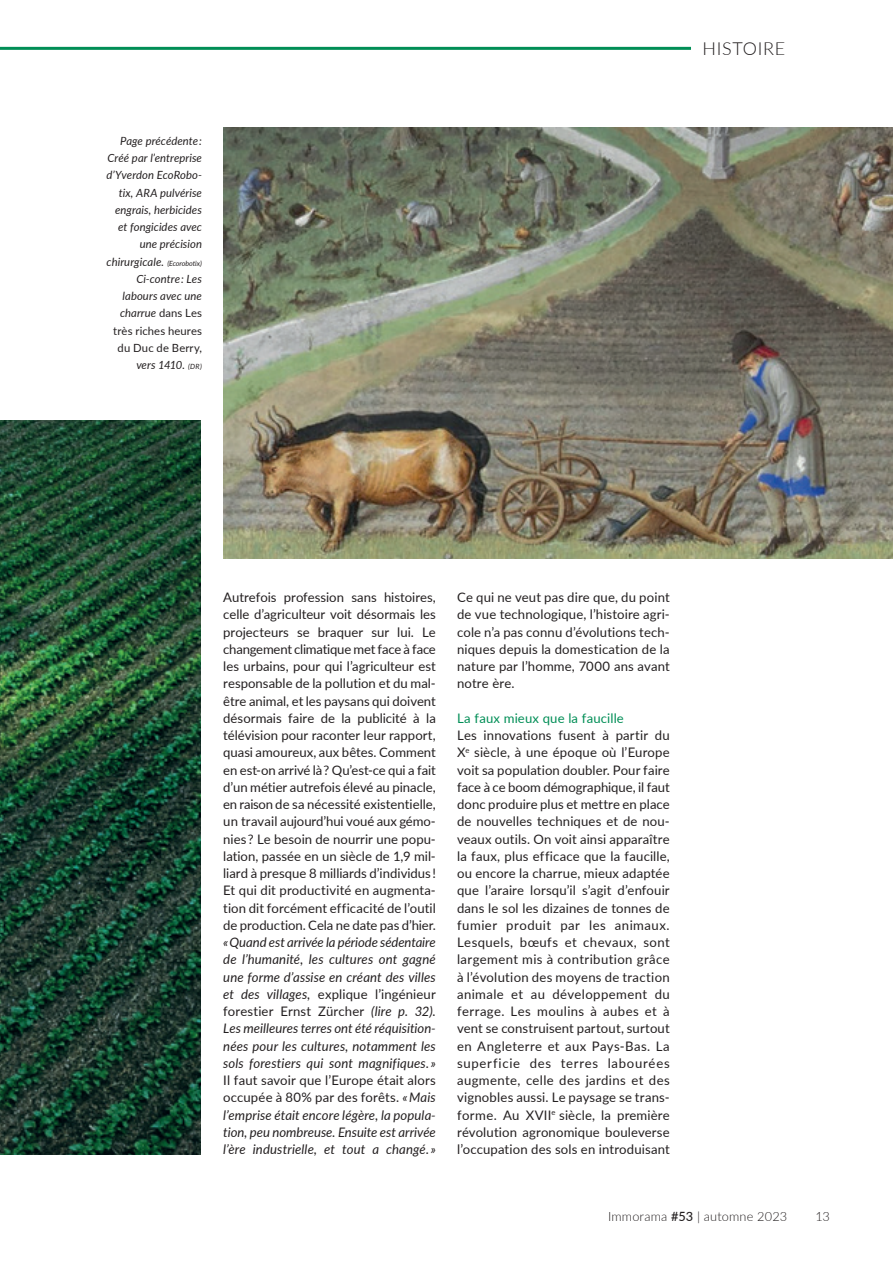
<style>
.page{position:relative;width:893px;height:1263px;background:#fff}
.page>*{position:absolute;margin:0;border:0;box-sizing:border-box;transform-origin:0 0}
.t1{font:300 18px "Lato";letter-spacing:.035em;color:#231f20}
._03_Sous_titre{font:13.2px/17.2px "Lato";letter-spacing:.01em;color:#231f20;text-align:justify}
._03_Sous_titre-2{font:13.2px "Lato";letter-spacing:.01em;color:#008e56}
.t2{font:300 12.75px "Lato";letter-spacing:.01em;color:#231f20}
.t3{font:italic 11.25px/17.2px "Lato";letter-spacing:.005em;color:#231f20;text-align:right}
.s1{font-size:7.2px}
.s2{font-style:normal}
.s3{font-style:italic}
.s4{font-weight:500}
</style>
<div class="page">
<hr style="left:0;top:47px;width:691px;height:3px;background:#008e56">
<img style="left:223px;top:128px;width:670px;height:431px">
<img style="left:0;top:421px;width:201px;height:733px">
<p class="t3" style="left:107px;top:132px;width:97px">Page précédente :<br>Créé par l’entreprise d’Yverdon EcoRobo&shy;tix, ARA pulvérise engrais, herbicides et fongicides avec une précision chirurgicale. <span class="s1">(Ecorobotix)</span></p>
<p class="t3" style="left:113px;top:270px;width:90px">Ci-contre : Les labours avec une charrue <span class="s2">dans Les très riches heures du Duc de Berry, </span>vers 1410. <span class="s1">(DR)</span></p>
<p class="t1" style="left:703px;top:36px;width:84px">HISTOIRE</p>
<p class="_03_Sous_titre" style="left:223px;top:588px;width:214px">Autrefois profession sans histoires, celle d’agriculteur voit désormais les projecteurs se braquer sur lui. Le changement climatique met face à face les urbains, pour qui l’agriculteur est responsable de la pollution et du mal&shy;être animal, et les paysans qui doivent désormais faire de la publicité à la télévision pour raconter leur rapport, quasi amoureux, aux bêtes. Comment en est-on arrivé là ? Qu’est-ce qui a fait d’un métier autrefois élevé au pinacle, en raison de sa nécessité existentielle, un travail aujourd’hui voué aux gémo&shy;nies ? Le besoin de nourrir une popu&shy;lation, passée en un siècle de 1,9 mil&shy;liard à presque 8 milliards d’individus !<br>Et qui dit productivité en augmenta&shy;tion dit forcément efficacité de l’outil de production. Cela ne date pas d’hier. <span class="s3">« Quand est arrivée la période sédentaire de l’humanité, les cultures ont gagné une forme d’assise en créant des villes et des villages,</span> explique l’ingénieur forestier Ernst Zürcher <span class="s3">(lire p. 32).<br>Les meilleures terres ont été réquisition&shy;nées pour les cultures, notamment les sols forestiers qui sont magnifiques. » </span>Il faut savoir que l’Europe était alors occupée à 80% par des forêts. <span class="s3">« Mais l’emprise était encore légère, la popula&shy;tion, peu nombreuse. Ensuite est arrivée l’ère industrielle, et tout a changé. »</span></p>
<p class="_03_Sous_titre" style="left:457px;top:588px;width:214px">Ce qui ne veut pas dire que, du point de vue technologique, l’histoire agri&shy;cole n’a pas connu d’évolutions tech&shy;niques depuis la domestication de la nature par l’homme, 7000 ans avant notre ère.</p>
<p class="_03_Sous_titre-2" style="left:457px;top:708px;width:168px">La faux mieux que la faucille</p>
<p class="_03_Sous_titre" style="left:457px;top:726px;width:214px">Les innovations fusent à partir du X<sup>e</sup> siècle, à une époque où l’Europe voit sa population doubler. Pour faire face à ce boom démographique, il faut donc produire plus et mettre en place de nouvelles techniques et de nou&shy;veaux outils. On voit ainsi apparaître la faux, plus efficace que la faucille, ou encore la charrue, mieux adaptée que l’araire lorsqu’il s’agit d’enfouir dans le sol les dizaines de tonnes de fumier produit par les animaux.<br>Lesquels, bœufs et chevaux, sont largement mis à contribution grâce à l’évolution des moyens de traction animale et au développement du ferrage. Les moulins à aubes et à vent se construisent partout, surtout en Angleterre et aux Pays-Bas. La superficie des terres labourées augmente, celle des jardins et des vignobles aussi. Le paysage se trans&shy;forme. Au XVII<sup>e</sup> siècle, la première révolution agronomique bouleverse l’occupation des sols en introduisant</p>
<p class="t2" style="left:608px;top:1207px;width:181px">Immorama <span class="s4">#53</span> | automne 2023</p>
<p class="t2" style="left:815px;top:1207px;width:16px">13</p>
</div>
